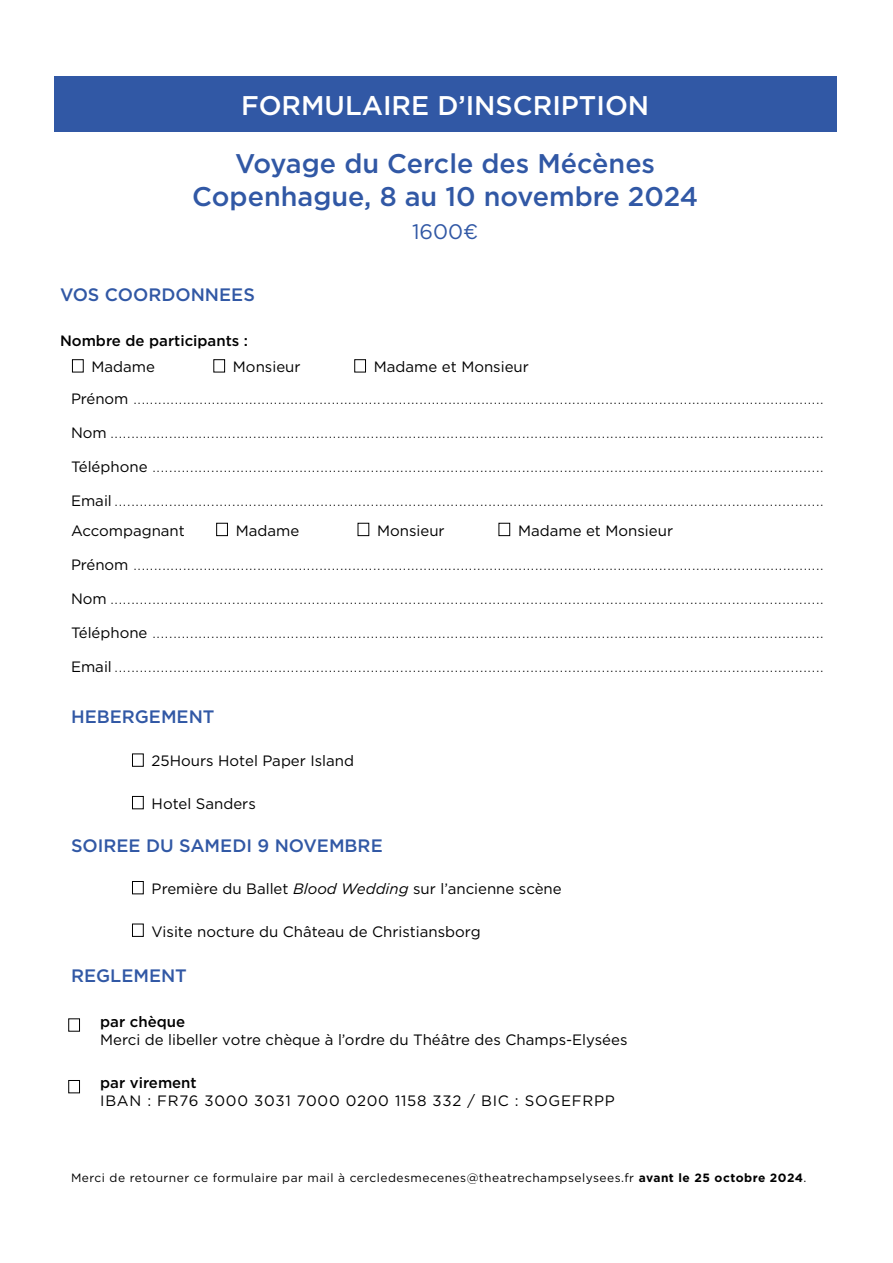
<style>
.page{position:relative;width:893px;height:1263px;background:#fff}
.page>*{position:absolute;margin:0;border:0;box-sizing:border-box;transform-origin:0 0}
.t1{font:500 27px/32.4px "Gotham";color:#3158a5;text-align:center}
.t2{font:500 27px "Gotham";color:#fff}
.t3{font:21px "Gotham";color:#3158a5}
.t4{font:500 18px "Gotham";color:#3158a5}
.t5{font:300 15px/31.8px "Gotham";color:#000;text-align:center}
.t6{font:15px "Gotham";color:#000}
.t7{font:15px "Gotham";letter-spacing:.05em;color:#000}
.t8{font:500 15px "Gotham";color:#000}
.t9{font:12px "Gotham";letter-spacing:.04em;color:#000}
.s1{font-weight:400}
.s2{font-style:italic}
.s3{font-weight:700}
</style>
<div class="page">
<div style="left:54px;top:77px;width:782px;height:55px;background:#3158a5"></div>
<div style="left:72px;top:359px;width:11px;height:13px;border:1px solid #000"></div>
<div style="left:214px;top:359px;width:11px;height:13px;border:1px solid #000"></div>
<div style="left:355px;top:359px;width:11px;height:13px;border:1px solid #000"></div>
<div style="left:216px;top:523px;width:12px;height:13px;border:1px solid #000"></div>
<div style="left:358px;top:523px;width:11px;height:13px;border:1px solid #000"></div>
<div style="left:499px;top:523px;width:11px;height:13px;border:1px solid #000"></div>
<div style="left:132px;top:754px;width:11px;height:12px;border:1px solid #000"></div>
<div style="left:132px;top:796px;width:11px;height:13px;border:1px solid #000"></div>
<div style="left:132px;top:881px;width:11px;height:13px;border:1px solid #000"></div>
<div style="left:132px;top:924px;width:11px;height:12px;border:1px solid #000"></div>
<div style="left:69px;top:1019px;width:11px;height:12px;border:1px solid #000"></div>
<div style="left:69px;top:1080px;width:11px;height:13px;border:1px solid #000"></div>
<h1 class="t2" style="left:241px;top:88px;width:410px">FORMULAIRE D’INSCRIPTION</h1>
<h1 class="t1" style="left:192px;top:147px;width:507px">Voyage du Cercle des Mécènes<br>Copenhague, 8 au 10 novembre 2024</h1>
<h2 class="t3" style="left:412px;top:219px;width:68px">1600€</h2>
<p class="t4" style="left:60px;top:282px;width:196px">VOS COORDONNEES</p>
<p class="t8" style="left:60px;top:331px;width:190px">Nombre de participants :</p>
<p class="t6" style="left:92px;top:357px;width:65px">Madame</p>
<p class="t6" style="left:233px;top:357px;width:69px">Monsieur</p>
<p class="t5" style="left:71px;top:351px;width:754px"><span class="s1">Madame et Monsieur<br>Prénom</span> .......................................................................................................................................................................</p>
<p class="t5" style="left:71px;top:416px;width:754px"><span class="s1">Nom</span> ..........................................................................................................................................................................</p>
<p class="t5" style="left:71px;top:450px;width:754px"><span class="s1">Téléphone</span> ................................................................................................................................................................</p>
<p class="t5" style="left:71px;top:485px;width:754px;line-height:29.7px;text-align:left"><span class="s1">Email</span> .........................................................................................................................................................................<br><span class="s1">Accompagnant</span></p>
<p class="t6" style="left:236px;top:521px;width:65px">Madame</p>
<p class="t6" style="left:377px;top:521px;width:69px">Monsieur</p>
<p class="t6" style="left:518px;top:521px;width:156px">Madame et Monsieur</p>
<p class="t5" style="left:71px;top:548px;width:754px"><span class="s1">Prénom</span> .......................................................................................................................................................................</p>
<p class="t5" style="left:71px;top:582px;width:754px"><span class="s1">Nom</span> ..........................................................................................................................................................................</p>
<p class="t5" style="left:71px;top:616px;width:754px"><span class="s1">Téléphone</span> ................................................................................................................................................................</p>
<p class="t5" style="left:71px;top:650px;width:754px"><span class="s1">Email</span> .........................................................................................................................................................................</p>
<p class="t4" style="left:71px;top:705px;width:145px">HEBERGEMENT</p>
<p class="t6" style="left:152px;top:751px;width:204px">25Hours Hotel Paper Island</p>
<p class="t6" style="left:152px;top:794px;width:106px">Hotel Sanders</p>
<p class="t4" style="left:71px;top:834px;width:313px">SOIREE DU SAMEDI 9 NOVEMBRE</p>
<p class="t6" style="left:152px;top:879px;width:412px">Première du Ballet <span class="s2">Blood Wedding</span> sur l’ancienne scène</p>
<p class="t6" style="left:152px;top:922px;width:330px">Visite nocture du Château de Christiansborg</p>
<p class="t4" style="left:71px;top:964px;width:117px">REGLEMENT</p>
<p class="t8" style="left:100px;top:1012px;width:86px">par chèque</p>
<p class="t6" style="left:100px;top:1030px;width:529px">Merci de libeller votre chèque à l’ordre du Théâtre des Champs-Elysées</p>
<p class="t8" style="left:100px;top:1072px;width:98px">par virement</p>
<p class="t7" style="left:100px;top:1091px;width:516px">IBAN : FR76 3000 3031 7000 0200 1158 332 / BIC : SOGEFRPP</p>
<p class="t9" style="left:71px;top:1170px;width:737px">Merci de retourner ce formulaire par mail à cercledesmecenes@theatrechampselysees.fr <span class="s3">avant le 25 octobre 2024</span>.</p>
</div>
